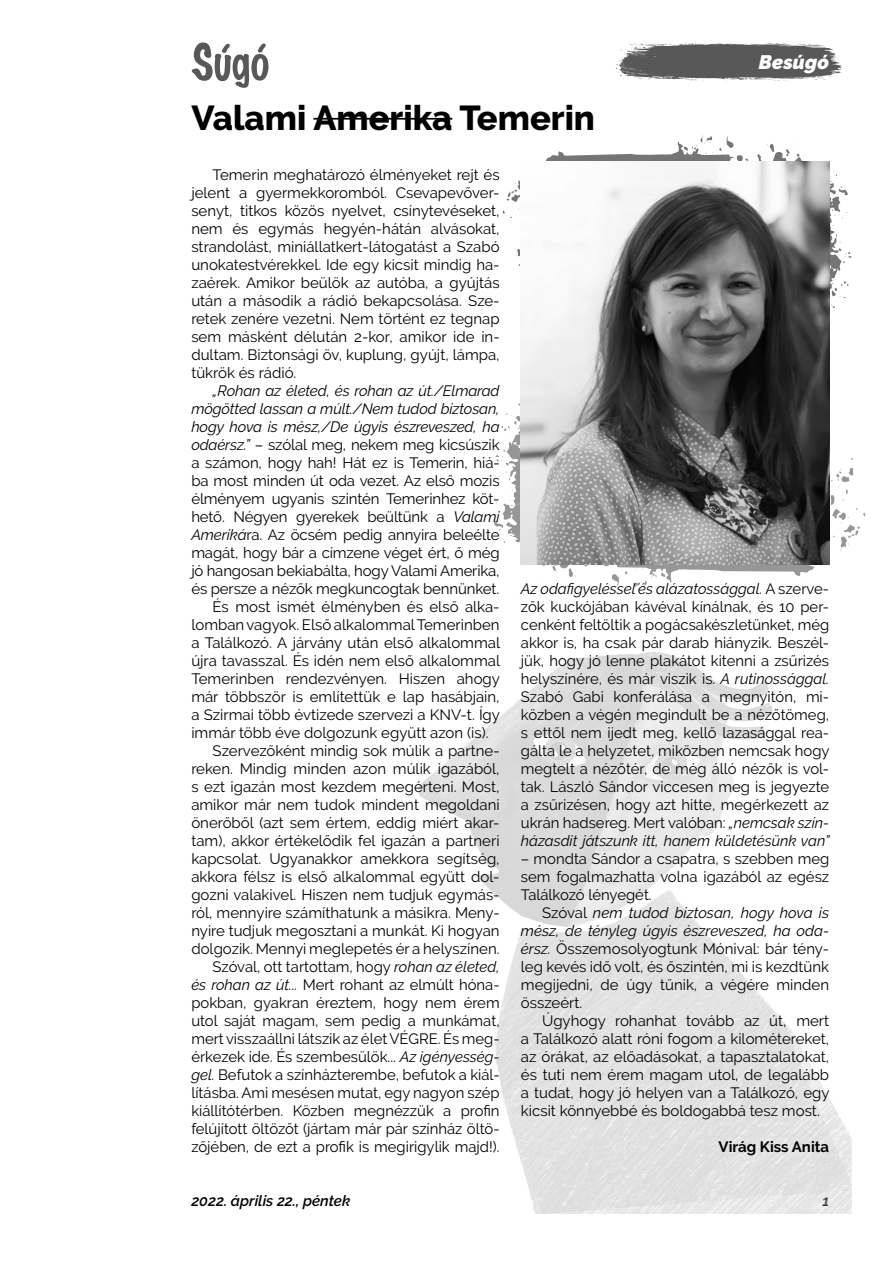
<style>
.page{position:relative;width:893px;height:1263px;background:#fff}
.page>*{position:absolute;margin:0;border:0;box-sizing:border-box;transform-origin:0 0}
.t1{font:800 34.5px "Raleway";color:#000}
.t2{font:italic 900 19.5px "Raleway";letter-spacing:.01em;color:#fff}
.t3{font:15px/18px "Raleway";color:#000;text-align:justify}
.t4{font:italic 15px "Raleway";letter-spacing:-.01em;color:#000}
.t5{font:italic 600 15px "Raleway";color:#000}
.t6{font:700 15px "Raleway";color:#000}
.s1{font-style:italic}
</style>
<div class="page">
<svg style="left:192px;top:42px;width:76px;height:46px"></svg>
<svg style="left:616px;top:43px;width:226px;height:38px"></svg>
<img style="left:418px;top:522px;width:434px;height:692px">
<img style="left:418px;top:1195px;width:410px;height:14px">
<svg style="left:502px;top:135px;width:350px;height:210px"></svg>
<svg style="left:494px;top:345px;width:372px;height:243px"></svg>
<hr style="left:313px;top:118px;width:139px;height:2px;background:#000">
<img style="left:521px;top:162px;width:308px;height:402px">
<h2 class="t2" style="left:759px;top:51px;width:72px">Besúgó</h2>
<h1 class="t1" style="left:191px;top:98px;width:405px">Valami Amerika Temerin</h1>
<p class="t3" style="left:191px;top:166px;width:310px;text-indent:21px">Temerin meghatározó élményeket rejt és jelent a gyermekkoromból. Csevapevőver&shy;senyt, titkos közös nyelvet, csínytevéseket, nem és egymás hegyén-hátán alvásokat, strandolást, miniállatkert-látogatást a Szabó unokatestvérekkel. Ide egy kicsit mindig ha&shy;zaérek. Amikor beülök az autóba, a gyújtás után a második a rádió bekapcsolása. Sze&shy;retek zenére vezetni. Nem történt ez tegnap sem másként délután 2-kor, amikor ide in&shy;dultam. Biztonsági öv, kuplung, gyújt, lámpa, tükrök és rádió.</p>
<p class="t4" style="left:213px;top:382px;width:288px">„Rohan az életed, és rohan az út./Elmarad</p>
<p class="t4" style="left:191px;top:400px;width:310px">mögötted lassan a múlt./Nem tudod biztosan,</p>
<p class="t4" style="left:191px;top:418px;width:310px">hogy hova is mész,/De úgyis észreveszed, ha</p>
<p class="t3" style="left:191px;top:436px;width:310px"><span class="s1">odaérsz.”</span> – szólal meg, nekem meg kicsúszik</p>
<p class="t3" style="left:191px;top:454px;width:310px">a számon, hogy hah! Hát ez is Temerin, hiá-</p>
<p class="t3" style="left:191px;top:472px;width:310px">ba most minden út oda vezet. Az első mozis</p>
<p class="t3" style="left:191px;top:490px;width:310px">élményem ugyanis szintén Temerinhez köt-</p>
<p class="t3" style="left:191px;top:508px;width:310px">hető. Négyen gyerekek beültünk a <span class="s1">Valami</span></p>
<p class="t3" style="left:191px;top:526px;width:310px"><span class="s1">Ameriká</span>ra. Az öcsém pedig annyira beleélte</p>
<p class="t3" style="left:191px;top:544px;width:310px">magát, hogy bár a címzene véget ért, ő még</p>
<p class="t3" style="left:191px;top:562px;width:310px">jó hangosan bekiabálta, hogy Valami Amerika,</p>
<p class="t3" style="left:191px;top:580px;width:309px">és persze a nézők megkuncogtak bennünket.</p>
<p class="t3" style="left:213px;top:598px;width:289px">És most ismét élményben és első alka-</p>
<p class="t3" style="left:191px;top:616px;width:310px">lomban vagyok. Első alkalommal Temerinben</p>
<p class="t3" style="left:191px;top:634px;width:310px">a Találkozó. A járvány után első alkalommal</p>
<p class="t3" style="left:191px;top:652px;width:310px">újra tavasszal. És idén nem első alkalommal</p>
<p class="t3" style="left:191px;top:670px;width:310px">Temerinben rendezvényen. Hiszen ahogy</p>
<p class="t3" style="left:191px;top:688px;width:310px">már többször is említettük e lap hasábjain,</p>
<p class="t3" style="left:191px;top:706px;width:310px">a Szirmai több évtizede szervezi a KNV-t. Így</p>
<p class="t3" style="left:191px;top:724px;width:299px">immár több éve dolgozunk együtt azon (is).</p>
<p class="t3" style="left:213px;top:742px;width:289px">Szervezőként mindig sok múlik a partne-</p>
<p class="t3" style="left:191px;top:760px;width:310px">reken. Mindig minden azon múlik igazából,</p>
<p class="t3" style="left:191px;top:778px;width:310px">s ezt igazán most kezdem megérteni. Most,</p>
<p class="t3" style="left:191px;top:796px;width:310px">amikor már nem tudok mindent megoldani</p>
<p class="t3" style="left:191px;top:814px;width:310px">önerőből (azt sem értem, eddig miért akar-</p>
<p class="t3" style="left:191px;top:832px;width:310px">tam), akkor értékelődik fel igazán a partneri</p>
<p class="t3" style="left:191px;top:850px;width:310px">kapcsolat. Ugyanakkor amekkora segítség,</p>
<p class="t3" style="left:191px;top:868px;width:310px">akkora félsz is első alkalommal együtt dol-</p>
<p class="t3" style="left:191px;top:886px;width:310px">gozni valakivel. Hiszen nem tudjuk egymás-</p>
<p class="t3" style="left:191px;top:904px;width:310px">ról, mennyire számíthatunk a másikra. Meny-</p>
<p class="t3" style="left:191px;top:922px;width:310px">nyire tudjuk megosztani a munkát. Ki hogyan</p>
<p class="t3" style="left:191px;top:940px;width:310px">dolgozik. Mennyi meglepetés ér a helyszínen.</p>
<p class="t3" style="left:213px;top:958px;width:289px">Szóval, ott tartottam, hogy <span class="s1">rohan az életed,</span></p>
<p class="t3" style="left:191px;top:976px;width:310px"><span class="s1">és rohan az út...</span> Mert rohant az elmúlt hóna-</p>
<p class="t3" style="left:191px;top:994px;width:310px">pokban, gyakran éreztem, hogy nem érem</p>
<p class="t3" style="left:191px;top:1012px;width:310px">utol saját magam, sem pedig a munkámat,</p>
<p class="t3" style="left:191px;top:1030px;width:310px">mert visszaállni látszik az élet VÉGRE. És meg-</p>
<p class="t3" style="left:191px;top:1048px;width:310px">érkezek ide. És szembesülök... <span class="s1">Az igényesség-</span></p>
<p class="t3" style="left:191px;top:1066px;width:310px"><span class="s1">gel.</span> Befutok a színházterembe, befutok a kiál-</p>
<p class="t3" style="left:191px;top:1084px;width:310px">lításba. Ami mesésen mutat, egy nagyon szép</p>
<p class="t3" style="left:191px;top:1102px;width:310px">kiállítótérben. Közben megnézzük a profin</p>
<p class="t3" style="left:191px;top:1120px;width:310px">felújított öltözőt (jártam már pár színház öltö-</p>
<p class="t3" style="left:191px;top:1138px;width:310px">zőjében, de ezt a profik is megirigylik majd!).</p>
<p class="t3" style="left:521px;top:580px;width:310px"><span class="s1">Az odafigyeléssel és alázatossággal.</span> A szerve&shy;zők kuckójában kávéval kínálnak, és 10 per&shy;cenként feltöltik a pogácsakészletünket, még akkor is, ha csak pár darab hiányzik. Beszél&shy;jük, hogy jó lenne plakátot kitenni a zsűrizés helyszínére, és már viszik is. <span class="s1">A rutinossággal.<br></span>Szabó Gabi konferálása a megnyitón, mi&shy;közben a végén megindult be a nézőtömeg, s ettől nem ijedt meg, kellő lazasággal rea&shy;gálta le a helyzetet, miközben nemcsak hogy megtelt a nézőtér, de még álló nézők is vol&shy;tak. László Sándor viccesen meg is jegyezte a zsűrizésen, hogy azt hitte, megérkezett az ukrán hadsereg. Mert valóban: <span class="s1">„nemcsak szín&shy;házasdit játszunk itt, hanem küldetésünk van”</span></p>
<p class="t3" style="left:521px;top:850px;width:310px">– mondta Sándor a csapatra, s szebben meg sem fogalmazhatta volna igazából az egész Találkozó lényegét.</p>
<p class="t3" style="left:521px;top:904px;width:310px;text-indent:21px">Szóval <span class="s1">nem tudod biztosan, hogy hova is mész, de tényleg úgyis észreveszed, ha oda&shy;érsz.</span> Összemosolyogtunk Mónival: bár tény&shy;leg kevés idő volt, és őszintén, mi is kezdtünk megijedni, de úgy tűnik, a végére minden összeért.</p>
<p class="t3" style="left:521px;top:1012px;width:310px;text-indent:21px">Úgyhogy rohanhat tovább az út, mert a Találkozó alatt róni fogom a kilométereket, az órákat, az előadásokat, a tapasztalatokat, és tuti nem érem magam utol, de legalább a tudat, hogy jó helyen van a Találkozó, egy kicsit könnyebbé és boldogabbá tesz most.</p>
<p class="t6" style="left:719px;top:1138px;width:112px">Virág Kiss Anita</p>
<p class="t5" style="left:191px;top:1192px;width:161px">2022. április 22., péntek</p>
<p class="t5" style="left:822px;top:1192px;width:8px">1</p>
</div>
